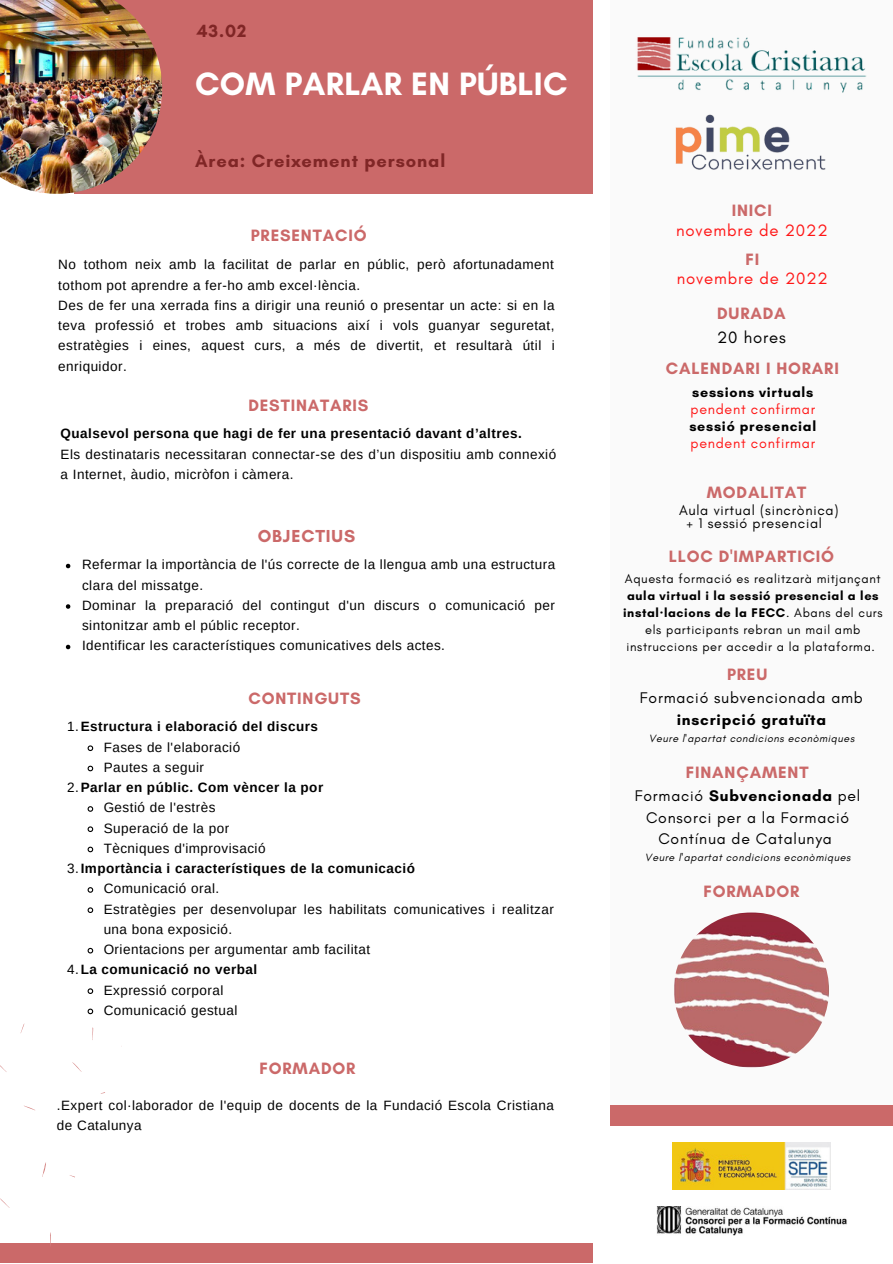
<style>
.page{position:relative;width:893px;height:1264px;background:#fff}
.page>*{position:absolute;margin:0;border:0;box-sizing:border-box;transform-origin:0 0}
.t1{font:700 32.85px "Glacial Indifference";letter-spacing:.01em;color:#fff}
.t2{font:700 18.15px "Glacial Indifference";letter-spacing:.05em;color:#802626}
.t3{font:700 18px "Glacial Indifference";color:#802626}
.t4{font:700 17.7px "Glacial Indifference";letter-spacing:.05em;color:#cb6969}
.t5{font:700 16.8px "Glacial Indifference";letter-spacing:.05em;color:#cb6969}
.t6{font:16.8px "Glacial Indifference";letter-spacing:.05em;color:#ff1616}
.t7{font:16.8px "Glacial Indifference";letter-spacing:.05em;color:#000}
.t8{font:15.75px/21.5px "Glacial Indifference";letter-spacing:.05em;color:#000;text-align:center}
.t9{font:700 15.75px "Glacial Indifference";letter-spacing:.05em;color:#000}
.t10{font:14.25px/13.5px "Glacial Indifference";letter-spacing:.05em;color:#000}
.t11{font:700 14.25px "Glacial Indifference";letter-spacing:.05em;color:#000}
.t12{font:14.25px "Glacial Indifference";letter-spacing:.05em;color:#ff1616}
.t13{font:13.5px/20.2px "Arimo";letter-spacing:.035em;color:#000}
.t14{font:700 13.5px "Arimo";letter-spacing:.035em;color:#000}
.t15{font:12.75px/17px "Glacial Indifference";letter-spacing:.05em;color:#000;text-align:center}
.t16{font:italic 10.8px "Glacial Indifference";letter-spacing:.05em;color:#000}
.s1{font-weight:400}
.s2{font-weight:700}
.s3{font-family:"Noto Sans";font-weight:700}
</style>
<div class="page">
<div style="left:610px;top:0;width:282px;height:1105px;background:#fafafa"></div>
<img style="left:637px;top:37px;width:230px;height:56px">
<div style="left:610px;top:1105px;width:282px;height:20px;background:#cb6969"></div>
<div style="left:0;top:1243px;width:592px;height:19px;background:#cb6969"></div>
<div style="left:74px;top:0;width:518px;height:193px;background:#cb6969"></div>
<img style="left:0;top:0;width:162px;height:194px">
<svg style="left:92px;top:1027px;width:2px;height:13px"></svg>
<svg style="left:72px;top:1062px;width:9px;height:9px"></svg>
<svg style="left:0;top:1065px;width:7px;height:7px"></svg>
<svg style="left:42px;top:1162px;width:4px;height:14px"></svg>
<svg style="left:50px;top:1232px;width:1px;height:13px"></svg>
<svg style="left:24px;top:1105px;width:11px;height:5px"></svg>
<svg style="left:0;top:1198px;width:9px;height:9px"></svg>
<svg style="left:20px;top:1024px;width:4px;height:9px"></svg>
<img style="left:672px;top:1142px;width:158px;height:46px">
<img style="left:656px;top:1206px;width:191px;height:29px">
<img style="left:673px;top:912px;width:156px;height:155px;border-radius:50%">
<img style="left:675px;top:114px;width:151px;height:56px">
<svg style="left:87px;top:745px;width:7px;height:7px"></svg>
<svg style="left:87px;top:765px;width:7px;height:7px"></svg>
<svg style="left:87px;top:806px;width:7px;height:6px"></svg>
<svg style="left:87px;top:826px;width:7px;height:6px"></svg>
<svg style="left:87px;top:846px;width:7px;height:7px"></svg>
<svg style="left:87px;top:887px;width:7px;height:6px"></svg>
<svg style="left:87px;top:907px;width:7px;height:6px"></svg>
<svg style="left:87px;top:947px;width:7px;height:7px"></svg>
<svg style="left:87px;top:988px;width:7px;height:6px"></svg>
<svg style="left:87px;top:1008px;width:7px;height:7px"></svg>
<svg style="left:66px;top:564px;width:4px;height:4px"></svg>
<svg style="left:66px;top:604px;width:4px;height:4px"></svg>
<svg style="left:66px;top:644px;width:4px;height:5px"></svg>
<h3 class="t3" style="left:197px;top:20px;width:51px">43.02</h3>
<h1 class="t1" style="left:195px;top:63px;width:374px">COM PARLAR EN PÚBLIC</h1>
<h2 class="t2" style="left:195px;top:150px;width:252px">Àrea: Creixement personal</h2>
<p class="t5" style="left:251px;top:225px;width:117px">PRESENTACIÓ</p>
<p class="t13" style="left:58px;top:254px;width:498px">No tothom neix amb la facilitat de parlar en públic, però afortunadament tothom pot aprendre a fer-ho amb excel·lència.<br>Des de fer una xerrada fins a dirigir una reunió o presentar un acte: si en la teva professió et trobes amb situacions així i vols guanyar seguretat, estratègies i eines, aquest curs, a més de divertit, et resultarà útil i enriquidor.</p>
<p class="t5" style="left:248px;top:395px;width:122px">DESTINATARIS</p>
<p class="t14" style="left:61px;top:426px;width:462px">Qualsevol persona que hagi de fer una presentació davant d’altres.</p>
<p class="t13" style="left:61px;top:444px;width:497px">Els destinataris necessitaran connectar-se des d’un dispositiu amb connexió a Internet, àudio, micròfon i càmera.</p>
<h3 class="t4" style="left:258px;top:525px;width:99px">OBJECTIUS</h3>
<p class="t13" style="left:82px;top:554px;width:474px">Refermar la importància de l'ús correcte de la llengua amb una estructura clara del missatge.<br>Dominar la preparació del contingut d'un discurs o comunicació per sintonitzar amb el públic receptor.<br>Identificar les característiques comunicatives dels actes.</p>
<p class="t5" style="left:248px;top:688px;width:114px">CONTINGUTS</p>
<p class="t14" style="left:67px;top:719px;width:252px"><span class="s1">1.</span>Estructura i elaboració del discurs</p>
<p class="t13" style="left:104px;top:736px;width:138px">Fases de l'elaboració</p>
<p class="t13" style="left:104px;top:757px;width:102px">Pautes a seguir</p>
<p class="t14" style="left:67px;top:780px;width:257px"><span class="s1">2.</span>Parlar en públic. Com vèncer la por</p>
<p class="t13" style="left:104px;top:797px;width:113px">Gestió de l'estrès</p>
<p class="t13" style="left:104px;top:817px;width:127px">Superació de la por</p>
<p class="t13" style="left:104px;top:838px;width:163px">Tècniques d'improvisació</p>
<p class="t14" style="left:67px;top:860px;width:349px"><span class="s1">3.</span>Importància i característiques de la comunicació</p>
<p class="t13" style="left:104px;top:878px;width:117px">Comunicació oral.</p>
<p class="t13" style="left:104px;top:898px;width:452px">Estratègies per desenvolupar les habilitats comunicatives i realitzar</p>
<p class="t13" style="left:104px;top:919px;width:130px">una bona exposició.</p>
<p class="t13" style="left:104px;top:939px;width:268px">Orientacions per argumentar amb facilitat</p>
<p class="t14" style="left:67px;top:962px;width:192px"><span class="s1">4.</span>La comunicació no verbal</p>
<p class="t13" style="left:104px;top:979px;width:121px">Expressió corporal</p>
<p class="t13" style="left:104px;top:999px;width:135px">Comunicació gestual</p>
<p class="t5" style="left:259px;top:1058px;width:97px">FORMADOR</p>
<p class="t13" style="left:57px;top:1094px;width:498px">.Expert col·laborador de l'equip de docents de la Fundació Escola Cristiana de Catalunya</p>
<p class="t5" style="left:731px;top:200px;width:42px">INICI</p>
<p class="t6" style="left:676px;top:220px;width:153px">novembre de 2022</p>
<p class="t5" style="left:745px;top:249px;width:15px">FI</p>
<p class="t6" style="left:676px;top:268px;width:152px">novembre de 2022</p>
<p class="t5" style="left:717px;top:302px;width:70px">DURADA</p>
<p class="t7" style="left:717px;top:327px;width:70px">20 hores</p>
<p class="t5" style="left:665px;top:358px;width:174px">CALENDARI I HORARI</p>
<p class="t11" style="left:692px;top:383px;width:123px">sessions virtuals</p>
<p class="t12" style="left:690px;top:400px;width:126px">pendent confirmar</p>
<p class="t11" style="left:689px;top:417px;width:128px">sessió presencial</p>
<p class="t12" style="left:690px;top:434px;width:126px">pendent confirmar</p>
<p class="t5" style="left:706px;top:482px;width:101px">MODALITAT</p>
<p class="t10" style="left:686px;top:503px;width:153px;text-indent:-8px">Aula virtual (sincrònica) + 1 sessió presencial</p>
<p class="t5" style="left:668px;top:546px;width:167px">LLOC D'IMPARTICIÓ</p>
<p class="t15" style="left:624px;top:570px;width:257px">Aquesta formació es realitzarà mitjançant</p>
<p class="t15" style="left:623px;top:587px;width:261px"><span class="s2">aula virtual i la sessió presencial a les instal</span><span class="s3">·</span><span class="s2">lacions de la FECC</span>. Abans del curs els participants rebran un mail amb instruccions per accedir a la plataforma.</p>
<p class="t5" style="left:727px;top:663px;width:42px">PREU</p>
<p class="t8" style="left:640px;top:687px;width:224px">Formació subvencionada amb</p>
<p class="t9" style="left:676px;top:709px;width:151px">inscripció gratuïta</p>
<p class="t16" style="left:648px;top:731px;width:207px">Veure l'apartat condicions econòmiques</p>
<p class="t5" style="left:685px;top:761px;width:124px">FINANÇAMENT</p>
<p class="t8" style="left:634px;top:785px;width:227px">Formació <span class="s2">Subvencionada</span> pel<br>Consorci per a la Formació<br>Contínua de Catalunya</p>
<p class="t16" style="left:645px;top:851px;width:207px">Veure l'apartat condicions econòmiques</p>
<p class="t5" style="left:703px;top:881px;width:97px">FORMADOR</p>
</div>
